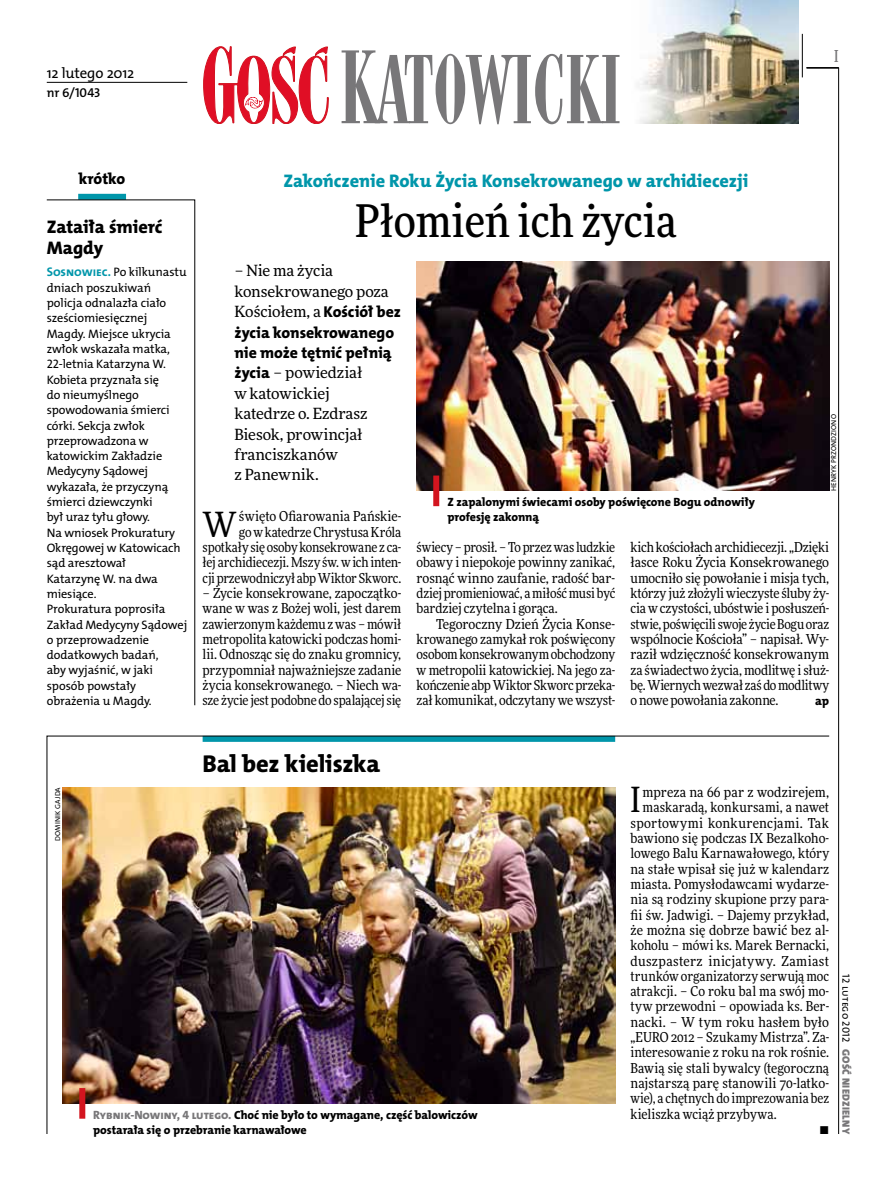
<style>
.page{position:relative;width:893px;height:1191px;background:#fff}
.page>*{position:absolute;margin:0;border:0;box-sizing:border-box;transform-origin:0 0}
.t1{font:500 45px "Freeday Narrow";color:#000}
.t2{font:34.8px "Freeday Narrow News";color:#000}
.t3{font:24.45px "The Mix HP8 Ex Bld";letter-spacing:-.005em;color:#000}
.t4{font:18.3px "The Mix HP8 Ex Bld";letter-spacing:-.005em;color:#0096aa}
.t5{font:18.3px/21.6px "The Mix HP8 Ex Bld";letter-spacing:-.005em;color:#000}
.t6{font:500 16.5px "Freeday Narrow";color:#787779;scale:.9 1}
.t7{font:15.75px/20.4px "The Mix HP8 Ex Bld";letter-spacing:-.005em;color:#000}
.t8{font:15.45px/20.4px "Freeday News";letter-spacing:-.01em;color:#000}
.t9{font:14.85px "The Mix HP5 Plain";letter-spacing:-.01em;color:#000}
.t10{font:13.65px/15.3px "Freeday Narrow News";color:#000;text-align:justify}
.t11{font:13.65px "Freeday Narrow News";letter-spacing:.03em;color:#000}
.t12{font:13.65px "Freeday Narrow News";letter-spacing:.025em;color:#000}
.t13{font:12.9px "The Mix HP6 Se Bld";letter-spacing:-.005em;color:#000}
.t14{font:12.3px/15.3px "The Mix HP5 Plain";letter-spacing:-.01em;color:#000}
.t15{font:12.3px "The Mix HP8 Ex Bld";color:#000}
.t16{font:12px/15.3px "The Mix HP8 Ex Bld";letter-spacing:-.005em;color:#000}
.t17{font:10.5px "The Mix HP9 Blk";letter-spacing:.025em;color:#787779}
.t18{font:10.5px "The Mix HP5 Plain";color:#000}
.t19{font:7.2px "The Mix HP5 Plain";letter-spacing:.015em;color:#000}
.s1{font-family:"The Mix HP7 Bld";font-size:12.6px;color:#0096aa}
.s2{font-family:"The Mix HP8 Ex Bld";font-size:15.75px}
.s3{color:#787779}
</style>
<div class="page">
<hr style="left:838px;top:68px;width:1px;height:1066px;background:#000">
<hr style="left:802px;top:34px;width:1px;height:43px;background:#000">
<svg style="left:47px;top:735px;width:783px;height:399px"></svg>
<hr style="left:47px;top:82px;width:140px;height:1px;background:#000">
<hr style="left:806px;top:68px;width:33px;height:1px;background:#000">
<img style="left:638px;top:0;width:160px;height:123px">
<svg style="left:203px;top:46px;width:126px;height:78px"></svg>
<svg style="left:342px;top:50px;width:277px;height:74px"></svg>
<img style="left:416px;top:261px;width:413px;height:230px">
<img style="left:62px;top:787px;width:553px;height:316px">
<div style="left:79px;top:1088px;width:6px;height:30px;background:#d3151f"></div>
<div style="left:78px;top:194px;width:48px;height:6px;background:#0096aa"></div>
<svg style="left:46px;top:199px;width:149px;height:506px"></svg>
<div style="left:433px;top:475px;width:6px;height:31px;background:#d3151f"></div>
<p class="t9" style="left:47px;top:63px;width:89px">12 lutego 2012</p>
<p class="t13" style="left:47px;top:85px;width:55px">nr 6/1043</p>
<p class="t6" style="left:834px;top:46px;width:6px">I</p>
<p class="t7" style="left:79px;top:168px;width:48px">krótko</p>
<h3 class="t5" style="left:47px;top:216px;width:117px">Zataiła śmierć<br>Magdy</h3>
<p class="t14" style="left:47px;top:265px;width:142px"><span class="s1">Sosnowiec.</span> Po kilkunastu dniach poszukiwań policja odnalazła ciało sześciomiesięcznej<br>Magdy. Miejsce ukrycia zwłok wskazała matka,<br>22-letnia Katarzyna W.<br>Kobieta przyznała się<br>do nieumyślnego spowodowania śmierci córki. Sekcja zwłok przeprowadzona w katowickim Zakładzie<br>Medycyny Sądowej wykazała, że przyczyną śmierci dziewczynki<br>był uraz tyłu głowy.<br>N a wniosek Prokuratury<br>Okręgowej w Katowicach sąd aresztował<br>Katarzynę W. na dwa miesiące.<br>Prokuratura poprosiła<br>Zakład Medycyny Sądowej o przeprowadzenie dodatkowych badań,<br>aby wyjaśnić, w jaki sposób powstały obrażenia u Magdy.</p>
<h3 class="t4" style="left:283px;top:169px;width:466px">Zakończenie Roku Życia Konsekrowanego w archidiecezji</h3>
<h1 class="t1" style="left:355px;top:193px;width:323px">Płomień ich życia</h1>
<p class="t8" style="left:234px;top:260px;width:168px">– Nie ma życia konsekrowanego poza<br>Kościołem, a <span class="s2">Kościół bez</span></p>
<p class="t7" style="left:234px;top:322px;width:161px">życia konsekrowanego nie może tętnić pełnią</p>
<p class="t8" style="left:234px;top:362px;width:134px"><span class="s2">życia</span> – powiedział w katowickiej katedrze o. Ezdrasz<br>Biesok, prowincjał franciszkanów<br>z Panewnik.</p>
<h2 class="t2" style="left:203px;top:503px;width:36px">W</h2>
<p class="t19" style="left:829px;top:491px;width:78px;rotate:-90deg">Henryk Przondziono</p>
<p class="t16" style="left:448px;top:494px;width:309px">Z zapalonymi świecami osoby poświęcone Bogu odnowiły profesję zakonną</p>
<p class="t10" style="left:203px;top:509px;width:200px;text-align:right">święto Ofiarowania Pańskie-<br>go w katedrze Chrystusa Króla spotkały się osoby konsekrowane z ca&shy;łej archidiecezji. Mszy św. w ich inten&shy;cji przewodniczył abp Wiktor Skworc.</p>
<p class="t10" style="left:203px;top:585px;width:200px">– Życie konsekrowane, zapoczątko&shy;wane w was z Bożej woli, jest darem zawierzonym każdemu z was – mówił metropolita katowicki podczas homi&shy;lii. Odnosząc się do znaku gromnicy, przypomniał najważniejsze zadanie życia konsekrowanego. – Niech wa&shy;sze życie jest podobne do spalającej się</p>
<p class="t10" style="left:630px;top:539px;width:200px">kich kościołach archidiecezji. „Dzięki łasce Roku Życia Konsekrowanego umocniło się powołanie i misja tych, którzy już złożyli wieczyste śluby ży&shy;cia w czystości, ubóstwie i posłuszeń&shy;stwie, poświęcili swoje życie Bogu oraz wspólnocie Kościoła” – napisał. Wy&shy;raził wdzięczność konsekrowanym za świadectwo życia, modlitwę i służ&shy;bę. Wiernych wezwał zaś do modlitwy o nowe powołania zakonne.</p>
<p class="t10" style="left:417px;top:539px;width:200px">świecy – prosił. – To przez was ludzkie obawy i niepokoje powinny zanikać, rosnąć winno zaufanie, radość bar&shy;dziej promieniować, a miłość musi być bardziej czytelna i gorąca.</p>
<p class="t10" style="left:417px;top:616px;width:200px;text-indent:20px">Tegoroczny Dzień Życia Konse&shy;krowanego zamykał rok poświęcony osobom konsekrowanym obchodzony w metropolii katowickiej. Na jego za&shy;kończenie abp Wiktor Skworc przeka&shy;zał komunikat, odczytany we wszyst-</p>
<p class="t15" style="left:815px;top:693px;width:16px">ap</p>
<h3 class="t3" style="left:203px;top:747px;width:179px">Bal bez kieliszka</h3>
<p class="t19" style="left:53px;top:841px;width:55px;rotate:-90deg">Dominik Gajda</p>
<p class="t16" style="left:93px;top:1107px;width:386px"><span class="s3">Rybnik-Nowiny, 4 lutego.</span> Choć nie było to wymagane, część balowiczów postarała się o przebranie karnawałowe</p>
<h2 class="t2" style="left:630px;top:778px;width:12px">I</h2>
<p class="t10" style="left:643px;top:784px;width:188px">mpreza na 66 par z wodzirejem,</p>
<p class="t10" style="left:643px;top:799px;width:188px">maskaradą, konkursami, a nawet</p>
<p class="t12" style="left:630px;top:814px;width:200px">sportowymi konkurencjami. Tak</p>
<p class="t10" style="left:630px;top:830px;width:200px">bawiono się podczas IX Bezalkoho-</p>
<p class="t10" style="left:630px;top:845px;width:200px">lowego Balu Karnawałowego, który</p>
<p class="t10" style="left:630px;top:861px;width:200px">na stałe wpisał się już w kalendarz</p>
<p class="t10" style="left:630px;top:876px;width:200px">miasta. Pomysłodawcami wydarze-</p>
<p class="t10" style="left:630px;top:891px;width:200px">nia są rodziny skupione przy para-</p>
<p class="t10" style="left:630px;top:907px;width:200px">fii św. Jadwigi. – Dajemy przykład,</p>
<p class="t10" style="left:630px;top:922px;width:200px">że można się dobrze bawić bez al-</p>
<p class="t10" style="left:630px;top:937px;width:200px">koholu – mówi ks. Marek Bernacki,</p>
<p class="t11" style="left:630px;top:952px;width:200px">duszpasterz inicjatywy. Zamiast</p>
<p class="t10" style="left:630px;top:968px;width:200px">trunków organizatorzy serwują moc</p>
<p class="t10" style="left:630px;top:983px;width:200px">atrakcji. – Co roku bal ma swój mo-</p>
<p class="t10" style="left:630px;top:998px;width:200px">tyw przewodni – opowiada ks. Ber-</p>
<p class="t10" style="left:630px;top:1014px;width:200px">nacki. – W tym roku hasłem było</p>
<p class="t10" style="left:630px;top:1029px;width:200px">„EURO 2012 – Szukamy Mistrza”. Za-</p>
<p class="t10" style="left:630px;top:1044px;width:200px">interesowanie z roku na rok rośnie.</p>
<p class="t10" style="left:630px;top:1060px;width:200px">Bawią się stali bywalcy (tegoroczną</p>
<p class="t10" style="left:630px;top:1075px;width:200px">najstarszą parę stanowili 70-latko-</p>
<p class="t10" style="left:630px;top:1090px;width:200px">wie), a chętnych do imprezowania bez</p>
<p class="t10" style="left:630px;top:1106px;width:148px">kieliszka wciąż przybywa.</p>
<p class="t10" style="left:819px;top:1121px;width:11px">•</p>
<p class="t18" style="left:853px;top:974px;width:69px;rotate:90deg">12 lutego 2012</p>
<p class="t17" style="left:853px;top:1049px;width:86px;rotate:90deg">Gość Niedzielny</p>
</div>
